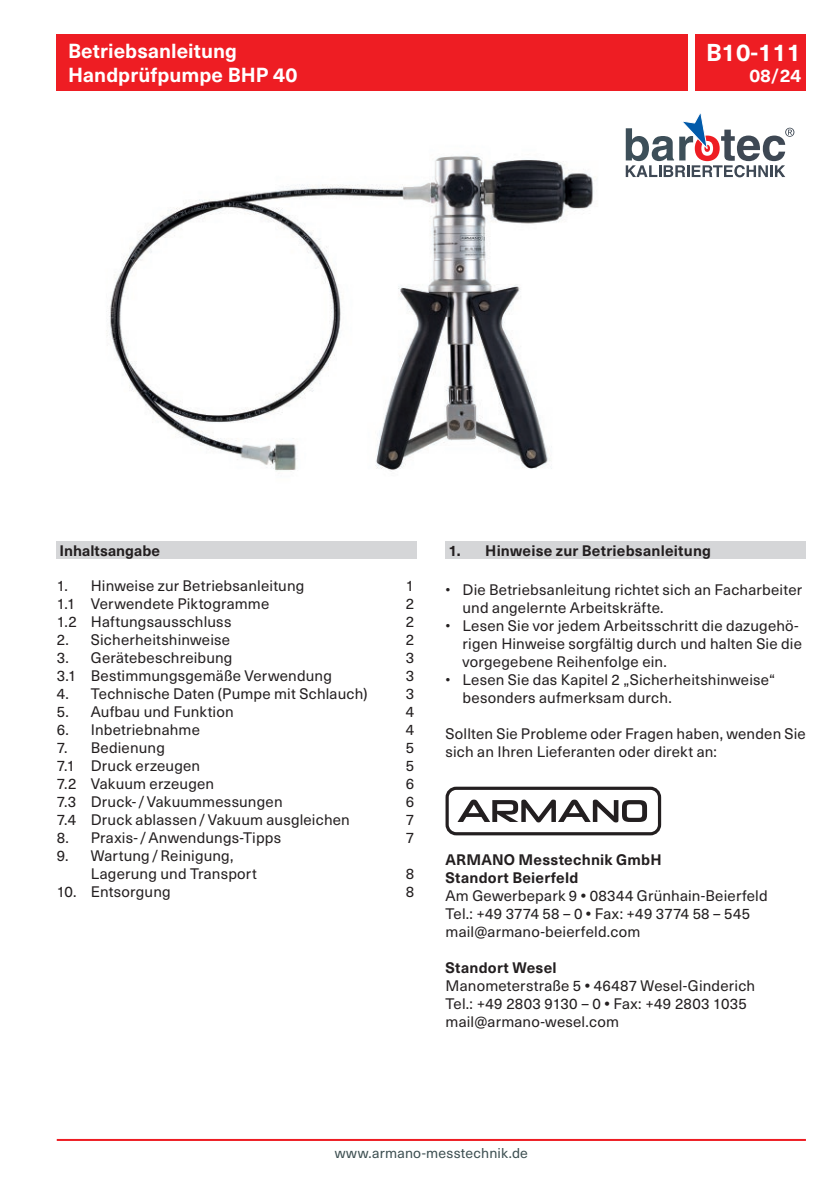
<style>
.page{position:relative;width:840px;height:1191px;background:#fff}
.page>*{position:absolute;margin:0;border:0;box-sizing:border-box;transform-origin:0 0}
.t1{font:700 24px "Neue Haas Unica W1 G";color:#fff}
.t2{font:700 20px/24px "Neue Haas Unica W1 G";letter-spacing:.005em;color:#fff}
.t3{font:700 18px "Neue Haas Unica W1 G";color:#fff}
.t4{font:15px/18px "Neue Haas Unica W1 G";letter-spacing:.01em;color:#231f20}
.t5{font:700 15px "Neue Haas Unica W1 G";letter-spacing:.015em;color:#231f20}
.t6{font:14px "Neue Haas Unica W1 G";letter-spacing:.015em;color:#3d4f51}
.s1{font-weight:700}
</style>
<div class="page">
<div style="left:57px;top:34px;width:630px;height:57px;background:#ee1d23"></div>
<div style="left:694px;top:34px;width:111px;height:57px;background:#ee1d23"></div>
<hr style="left:57px;top:1139px;width:748px;height:2px;background:#ee1d23">
<div style="left:57px;top:541px;width:360px;height:18px;background:#d5d6d8"></div>
<img style="left:106px;top:156px;width:488px;height:315px">
<div style="left:445px;top:541px;width:360px;height:18px;background:#d5d6d8"></div>
<div style="left:445px;top:786px;width:215px;height:49px;border:3px solid #231f20;border-radius:9px"></div>
<svg style="left:457px;top:799px;width:189px;height:23px"></svg>
<svg style="left:625px;top:113px;width:169px;height:64px"></svg>
<h2 class="t2" style="left:68px;top:38px;width:231px">Betriebsanleitung<br>Handprüfpumpe BHP 40</h2>
<h1 class="t1" style="left:705px;top:34px;width:97px">B10-111</h1>
<p class="t3" style="left:749px;top:62px;width:53px">08/24</p>
<p class="t5" style="left:60px;top:539px;width:102px">Inhaltsangabe</p>
<p class="t5" style="left:448px;top:539px;width:264px">1. Hinweise zur Betriebsanleitung</p>
<p class="t4" style="left:462px;top:579px;width:341px;text-indent:-17px">• Die Betriebsanleitung richtet sich an Facharbeiter und angelernte Arbeitskräfte.</p>
<p class="t4" style="left:462px;top:615px;width:341px;text-indent:-17px">• Lesen Sie vor jedem Arbeitsschritt die dazugehö&shy;rigen Hinweise sorgfältig durch und halten Sie die vorgegebene Reihenfolge ein.</p>
<p class="t4" style="left:462px;top:669px;width:314px;text-indent:-17px">• Lesen Sie das Kapitel 2 „Sicherheitshinweise“ besonders aufmerksam durch.</p>
<p class="t4" style="left:445px;top:723px;width:361px">Sollten Sie Probleme oder Fragen haben, wenden Sie sich an Ihren Lieferanten oder direkt an:</p>
<p class="t4" style="left:57px;top:576px;width:249px">1. Hinweise zur Betriebsanleitung</p>
<p class="t4" style="left:405px;top:576px;width:10px">1</p>
<p class="t4" style="left:57px;top:594px;width:214px">1.1 Verwendete Piktogramme</p>
<p class="t4" style="left:405px;top:594px;width:10px">2</p>
<p class="t4" style="left:57px;top:612px;width:176px">1.2 Haftungsausschluss</p>
<p class="t4" style="left:405px;top:612px;width:10px">2</p>
<p class="t4" style="left:57px;top:630px;width:175px">2. Sicherheitshinweise</p>
<p class="t4" style="left:405px;top:630px;width:10px">2</p>
<p class="t4" style="left:57px;top:648px;width:177px">3. Gerätebeschreibung</p>
<p class="t4" style="left:405px;top:648px;width:10px">3</p>
<p class="t4" style="left:57px;top:666px;width:276px">3.1 Bestimmungsgemäße Verwendung</p>
<p class="t4" style="left:405px;top:666px;width:10px">3</p>
<p class="t4" style="left:57px;top:684px;width:312px">4. Technische Daten (Pumpe mit Schlauch)</p>
<p class="t4" style="left:405px;top:684px;width:10px">3</p>
<p class="t4" style="left:57px;top:702px;width:178px">5. Aufbau und Funktion</p>
<p class="t4" style="left:405px;top:702px;width:10px">4</p>
<p class="t4" style="left:57px;top:720px;width:145px">6. Inbetriebnahme</p>
<p class="t4" style="left:405px;top:720px;width:10px">4</p>
<p class="t4" style="left:57px;top:738px;width:110px">7. Bedienung</p>
<p class="t4" style="left:405px;top:738px;width:10px">5</p>
<p class="t4" style="left:57px;top:756px;width:145px">7.1 Druck erzeugen</p>
<p class="t4" style="left:405px;top:756px;width:10px">5</p>
<p class="t4" style="left:57px;top:774px;width:159px">7.2 Vakuum erzeugen</p>
<p class="t4" style="left:405px;top:774px;width:10px">6</p>
<p class="t4" style="left:57px;top:792px;width:227px">7.3 Druck- /Vakuummessungen</p>
<p class="t4" style="left:405px;top:792px;width:10px">6</p>
<p class="t4" style="left:57px;top:810px;width:294px">7.4 Druck ablassen/Vakuum ausgleichen</p>
<p class="t4" style="left:405px;top:810px;width:10px">7</p>
<p class="t4" style="left:57px;top:828px;width:226px">8. Praxis- /Anwendungs-Tipps</p>
<p class="t4" style="left:405px;top:828px;width:10px">7</p>
<p class="t4" style="left:91px;top:846px;width:167px;text-indent:-34px">9. Wartung/Reinigung,<br>Lagerung und Transport</p>
<p class="t4" style="left:445px;top:849px;width:323px"><span class="s1">ARMANO Messtechnik GmbH<br>Standort Beierfeld<br></span>Am Gewerbepark 9 <span class="s1">•</span> 08344 Grünhain-Beierfeld<br>Tel.: +49 3774 58 – 0 <span class="s1">•</span> Fax: +49 3774 58 – 545 mail@armano-beierfeld.com</p>
<p class="t4" style="left:445px;top:957px;width:311px"><span class="s1">Standort Wesel<br></span>Manometerstraße 5 <span class="s1">•</span> 46487 Wesel-Ginderich<br>Tel.: +49 2803 9130 – 0 <span class="s1">•</span> Fax: +49 2803 1035 mail@armano-wesel.com</p>
<p class="t4" style="left:405px;top:864px;width:10px">8</p>
<p class="t4" style="left:57px;top:882px;width:115px">10. Entsorgung</p>
<p class="t4" style="left:405px;top:882px;width:10px">8</p>
<p class="t6" style="left:334px;top:1142px;width:195px">www.armano-messtechnik.de</p>
</div>
